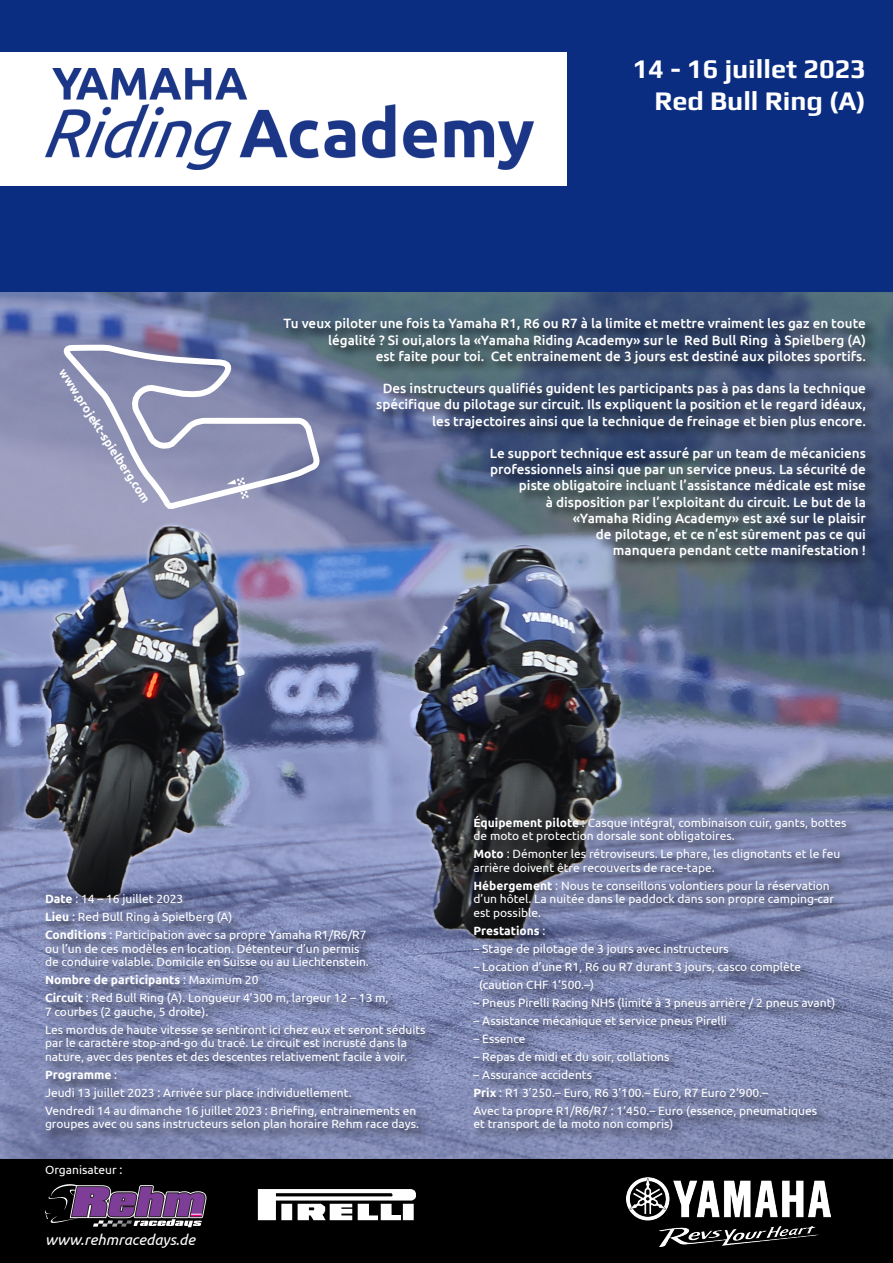
<style>
.page{position:relative;width:893px;height:1263px;background:#fff}
.page>*{position:absolute;margin:0;border:0;box-sizing:border-box;transform-origin:0 0}
.t1{font:700 27px "Play";color:#fff}
.t2{font:italic 15px "Ubuntu";color:#fff}
.t3{font:500 13.5px "Ubuntu";color:#fff}
.t4{font:12px/13.5px "Ubuntu";color:#fff}
.t5{font:700 12px "Ubuntu";color:#fff}
.s1{font-weight:700}
.s2{font-weight:400}
</style>
<div class="page">
<div style="left:0;top:0;width:893px;height:293px;background:#0a2d82"></div>
<div style="left:0;top:52px;width:567px;height:134px;background:#fff"></div>
<img style="left:45px;top:68px;width:489px;height:102px">
<div style="left:0;top:1158px;width:893px;height:105px;background:#000"></div>
<img style="left:627px;top:1177px;width:203px;height:70px">
<svg style="left:45px;top:1184px;width:161px;height:43px"></svg>
<img style="left:258px;top:1189px;width:158px;height:32px">
<img style="left:0;top:293px;width:893px;height:865px">
<svg style="left:63px;top:344px;width:218px;height:167px"></svg>
<div style="left:43px;top:892px;width:395px;height:251px;background:#000;opacity:.75"></div>
<div style="left:472px;top:813px;width:387px;height:330px;background:#000;opacity:.75"></div>
<div style="left:281px;top:316px;width:597px;height:255px;background:#000;opacity:.75"></div>
<p class="t5" style="left:68px;top:366px;width:158px;rotate:57deg">www.projekt-spielberg.com</p>
<p class="t1" style="left:633px;top:52px;width:234px">14 - 16 juillet 2023</p>
<p class="t1" style="left:654px;top:85px;width:213px">Red Bull Ring (A)</p>
<p class="t3" style="left:283px;top:315px;width:584px">Tu veux piloter une fois ta Yamaha R1, R6 ou R7 à la limite et mettre vraiment les gaz en toute</p>
<p class="t3" style="left:328px;top:331px;width:539px">légalité ? Si oui,alors la «Yamaha Riding Academy» sur le Red Bull Ring à Spielberg (A)</p>
<p class="t3" style="left:376px;top:347px;width:492px">est faite pour toi. Cet entrainement de 3 jours est destiné aux pilotes sportifs.</p>
<p class="t3" style="left:383px;top:380px;width:485px">Des instructeurs qualifiés guident les participants pas à pas dans la technique</p>
<p class="t3" style="left:376px;top:396px;width:491px">spécifique du pilotage sur circuit. Ils expliquent la position et le regard idéaux,</p>
<p class="t3" style="left:432px;top:412px;width:435px">les trajectoires ainsi que la technique de freinage et bien plus encore.</p>
<p class="t3" style="left:490px;top:445px;width:377px">Le support technique est assuré par un team de mécaniciens</p>
<p class="t3" style="left:490px;top:461px;width:377px">professionnels ainsi que par un service pneus. La sécurité de</p>
<p class="t3" style="left:519px;top:477px;width:349px">piste obligatoire incluant l’assistance médicale est mise</p>
<p class="t3" style="left:546px;top:493px;width:322px">à disposition par l’exploitant du circuit. Le but de la</p>
<p class="t3" style="left:573px;top:509px;width:295px">«Yamaha Riding Academy» est axé sur le plaisir</p>
<p class="t3" style="left:596px;top:526px;width:272px">de pilotage, et ce n’est sûrement pas ce qui</p>
<p class="t3" style="left:613px;top:542px;width:255px">manquera pendant cette manifestation !</p>
<p class="t4" style="left:45px;top:892px;width:140px"><span class="s1">Date</span> : 14 – 16 juillet 2023</p>
<p class="t4" style="left:45px;top:910px;width:189px"><span class="s1">Lieu</span> : Red Bull Ring à Spielberg (A)</p>
<p class="t4" style="left:45px;top:928px;width:325px"><span class="s1">Conditions</span> : Participation avec sa propre Yamaha R1/R6/R7 ou l’un de ces modèles en location. Détenteur d’un permis de conduire valable. Domicile en Suisse ou au Liechtenstein.</p>
<p class="t5" style="left:45px;top:973px;width:215px">Nombre de participants <span class="s2">: Maximum 20</span></p>
<p class="t4" style="left:45px;top:991px;width:345px"><span class="s1">Circuit</span> : Red Bull Ring (A). Longueur 4’300 m, largeur 12 – 13 m,<br>7 courbes (2 gauche, 5 droite).</p>
<p class="t4" style="left:45px;top:1022px;width:382px">Les mordus de haute vitesse se sentiront ici chez eux et seront séduits par le caractère stop-and-go du tracé. Le circuit est incrusté dans la nature, avec des pentes et des descentes relativement facile à voir.</p>
<p class="t5" style="left:45px;top:1067px;width:74px">Programme <span class="s2">:</span></p>
<p class="t4" style="left:45px;top:1085px;width:308px">Jeudi 13 juillet 2023 : Arrivée sur place individuellement.</p>
<p class="t4" style="left:45px;top:1103px;width:375px">Vendredi 14 au dimanche 16 juillet 2023 : Briefing, entrainements en groupes avec ou sans instructeurs selon plan horaire Rehm race days.</p>
<p class="t4" style="left:45px;top:1162px;width:79px">Organisateur :</p>
<p class="t2" style="left:45px;top:1230px;width:152px">www.rehmracedays.de</p>
<p class="t4" style="left:473px;top:815px;width:374px"><span class="s1">Équipement pilote</span> : Casque intégral, combinaison cuir, gants, bottes de moto et protection dorsale sont obligatoires.</p>
<p class="t4" style="left:473px;top:847px;width:368px"><span class="s1">Moto</span> : Démonter les rétroviseurs. Le phare, les clignotants et le feu arrière doivent être recouverts de race-tape.</p>
<p class="t4" style="left:473px;top:878px;width:362px"><span class="s1">Hébergement</span> : Nous te conseillons volontiers pour la réservation d’un hôtel. La nuitée dans le paddock dans son propre camping-car est possible.</p>
<p class="t5" style="left:473px;top:923px;width:74px">Prestations <span class="s2">:</span></p>
<p class="t4" style="left:473px;top:941px;width:257px">– Stage de pilotage de 3 jours avec instructeurs</p>
<p class="t4" style="left:473px;top:959px;width:329px">– Location d’une R1, R6 ou R7 durant 3 jours, casco complète</p>
<p class="t4" style="left:479px;top:977px;width:117px">(caution CHF 1‘500.–)</p>
<p class="t4" style="left:473px;top:995px;width:363px">– Pneus Pirelli Racing NHS (limité à 3 pneus arrière / 2 pneus avant)</p>
<p class="t4" style="left:473px;top:1013px;width:255px">– Assistance mécanique et service pneus Pirelli</p>
<p class="t4" style="left:473px;top:1031px;width:54px">– Essence</p>
<p class="t4" style="left:473px;top:1049px;width:197px">– Repas de midi et du soir, collations</p>
<p class="t4" style="left:473px;top:1067px;width:120px">– Assurance accidents</p>
<p class="t4" style="left:473px;top:1085px;width:296px"><span class="s1">Prix</span> : R1 3’250.– Euro, R6 3’100.– Euro, R7 Euro 2‘900.–</p>
<p class="t4" style="left:473px;top:1103px;width:345px">Avec ta propre R1/R6/R7 : 1’450.– Euro (essence, pneumatiques et transport de la moto non compris)</p>
</div>
